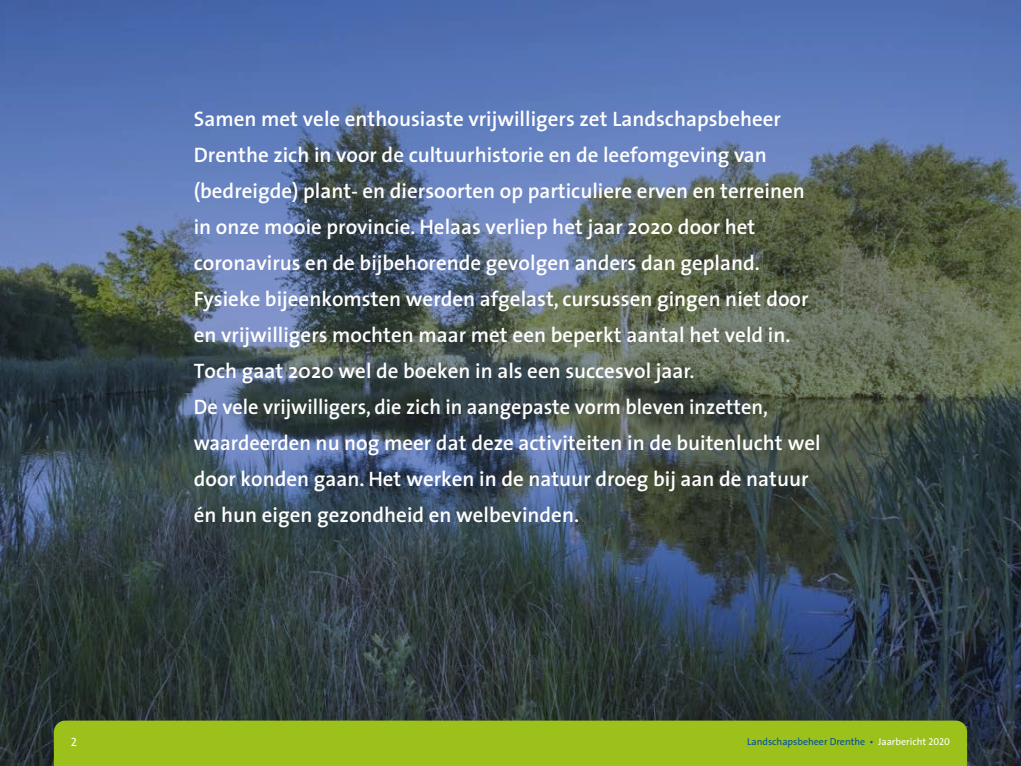
<style>
.page{position:relative;width:1021px;height:766px;background:#fff}
.page>*{position:absolute;margin:0;border:0;box-sizing:border-box;transform-origin:0 0}
.t1{font:600 21px/36px "The Sans";color:#fff}
.t2{font:12px "The Sans Regular Caps";color:#fff}
.t3{font:10px "The Sans";color:#004f9f}
.s1{color:#fff}
.s2{font-family:"The Sans Caps";color:#fff}
</style>
<div class="page">
<img style="left:0;top:0;width:1020px;height:765px">
<div style="left:54px;top:720px;width:913px;height:45px;background:#9bc11a"></div>
<p class="t1" style="left:194px;top:100px;width:628px">Samen met vele enthousiaste vrijwilligers zet Landschapsbeheer Drenthe zich in voor de cultuurhistorie en de leefomgeving van (bedreigde) plant- en diersoorten op particuliere erven en terreinen in onze mooie provincie. Helaas verliep het jaar 2020 door het coronavirus en de bijbehorende gevolgen anders dan gepland.<br>Fysieke bijeenkomsten werden afgelast, cursussen gingen niet door en vrijwilligers mochten maar met een beperkt aantal het veld in.<br>Toch gaat 2020 wel de boeken in als een succesvol jaar.<br>De vele vrijwilligers, die zich in aangepaste vorm bleven inzetten, waardeerden nu nog meer dat deze activiteiten in de buitenlucht wel door konden gaan. Het werken in de natuur droeg bij aan de natuur én hun eigen gezondheid en welbevinden.</p>
<p class="t2" style="left:71px;top:735px;width:8px">2</p>
<p class="t3" style="left:747px;top:732px;width:204px">Landschapsbeheer Drenthe • <span class="s1">Jaarbericht</span> <span class="s2">2020</span></p>
</div>
